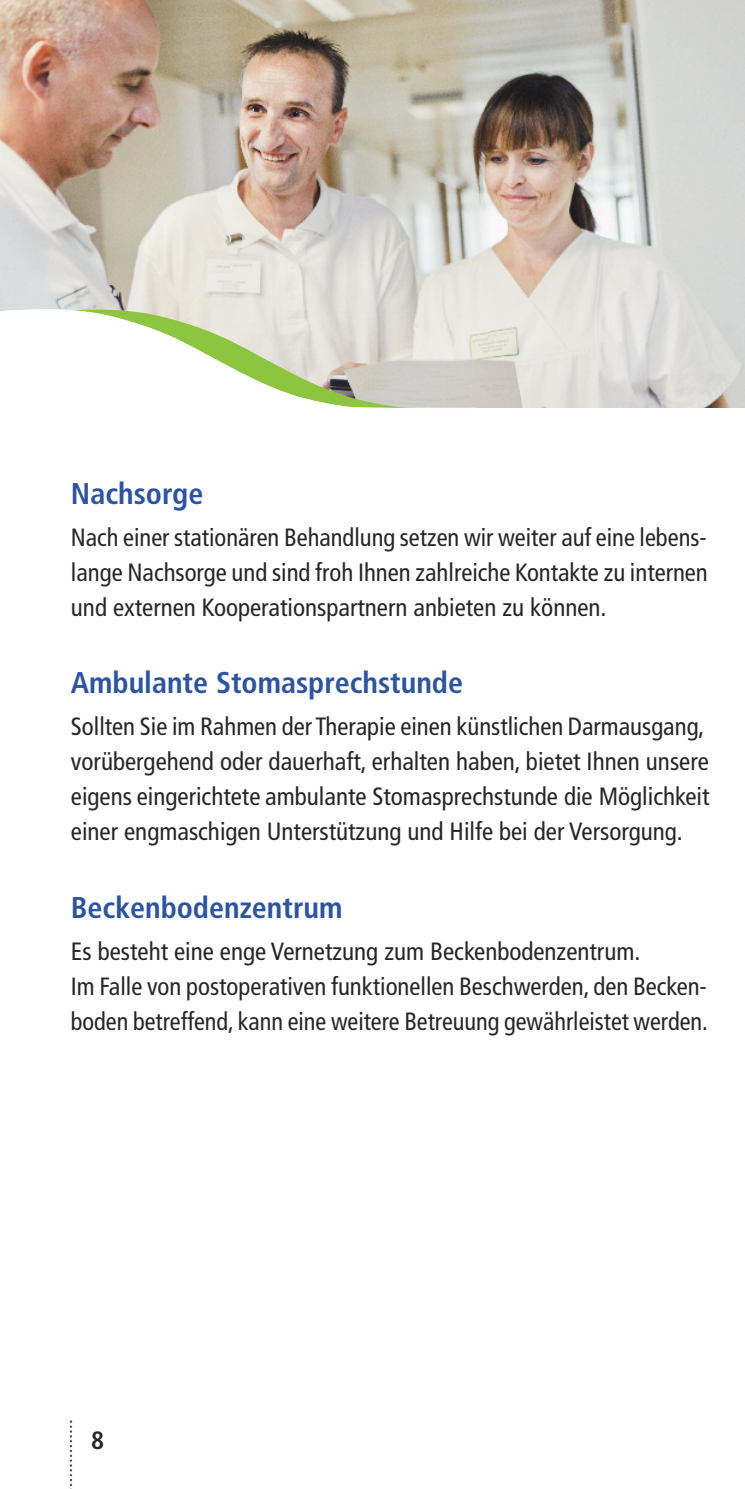
<style>
.page{position:relative;width:745px;height:1489px;background:#fff}
.page>*{position:absolute;margin:0;border:0;box-sizing:border-box;transform-origin:0 0}
.t1{font:700 condensed 30px "Frutiger";color:#2c54a2}
.t2{font:condensed 25px/35px "Frutiger";color:#272627}
.t3{font:700 condensed 25px "Frutiger";color:#272627}
</style>
<div class="page">
<img style="left:0;top:0;width:744px;height:407px">
<svg style="left:0;top:308px;width:476px;height:101px"></svg>
<svg style="left:70px;top:1420px;width:2px;height:66px"></svg>
<p class="t1" style="left:71px;top:481px;width:134px">Nachsorge</p>
<p class="t2" style="left:71px;top:522px;width:638px;text-align:justify">Nach einer stationären Behandlung setzen wir weiter auf eine lebens&shy;lange Nachsorge und sind froh Ihnen zahlreiche Kontakte zu internen und externen Kooperationspartnern anbieten zu können.</p>
<p class="t1" style="left:71px;top:670px;width:393px">Ambulante Stomasprechstunde</p>
<p class="t2" style="left:71px;top:711px;width:639px">Sollten Sie im Rahmen der Therapie einen künstlichen Darmausgang, vorübergehend oder dauerhaft, erhalten haben, bietet Ihnen unsere eigens eingerichtete ambulante Stomasprechstunde die Möglichkeit einer engmaschigen Unterstützung und Hilfe bei der Versorgung.</p>
<p class="t1" style="left:71px;top:895px;width:273px">Beckenbodenzentrum</p>
<p class="t2" style="left:71px;top:935px;width:638px">Es besteht eine enge Vernetzung zum Beckenbodenzentrum.<br>Im Falle von postoperativen funktionellen Beschwerden, den Becken&shy;boden betreffend, kann eine weitere Betreuung gewährleistet werden.</p>
<p class="t3" style="left:91px;top:1430px;width:15px">8</p>
</div>
